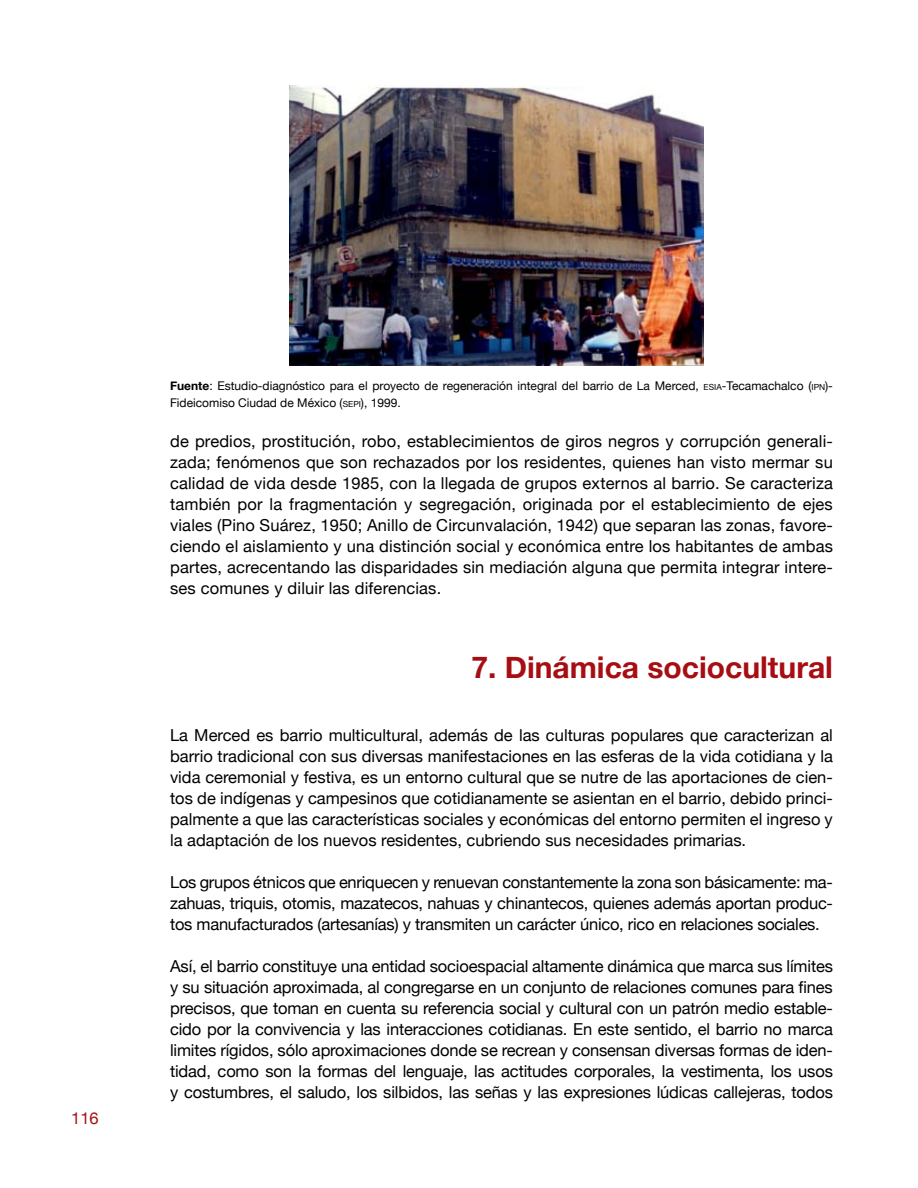
<style>
.page{position:relative;width:918px;height:1188px;background:#fff}
.page>*{position:absolute;margin:0;border:0;box-sizing:border-box;transform-origin:0 0}
.t1{font:700 30px "Helvetica Neue";color:#a70e13}
.t2{font:16.5px/21px "Helvetica Neue";letter-spacing:-.01em;color:#000;text-align:justify}
.t3{font:16.5px "Helvetica Neue";color:#a70e13}
.t4{font:12px/16.5px "Helvetica Neue";color:#000}
.s1{font-weight:700}
.s2{font-size:8.4px}
</style>
<div class="page">
<img style="left:289px;top:85px;width:414px;height:281px">
<p class="t3" style="left:71px;top:1109px;width:29px">116</p>
<p class="t4" style="left:170px;top:378px;width:664px"><span class="s1">Fuente</span>: Estudio-diagnóstico para el proyecto de regeneración integral del barrio de La Merced, <span class="s2">ESIA</span>-Tecamachalco (<span class="s2">IPN</span>)-<br>Fideicomiso Ciudad de México (<span class="s2">SEPI</span>), 1999.</p>
<p class="t2" style="left:170px;top:431px;width:664px">de predios, prostitución, robo, establecimientos de giros negros y corrupción generali&shy;zada; fenómenos que son rechazados por los residentes, quienes han visto mermar su calidad de vida desde 1985, con la llegada de grupos externos al barrio. Se caracteriza también por la fragmentación y segregación, originada por el establecimiento de ejes viales (Pino Suárez, 1950; Anillo de Circunvalación, 1942) que separan las zonas, favore&shy;ciendo el aislamiento y una distinción social y económica entre los habitantes de ambas partes, acrecentando las disparidades sin mediación alguna que permita integrar intere&shy;ses comunes y diluir las diferencias.</p>
<h1 class="t1" style="left:471px;top:649px;width:363px">7. Dinámica sociocultural</h1>
<p class="t2" style="left:170px;top:725px;width:664px">La Merced es barrio multicultural, además de las culturas populares que caracterizan al barrio tradicional con sus diversas manifestaciones en las esferas de la vida cotidiana y la vida ceremonial y festiva, es un entorno cultural que se nutre de las aportaciones de cien&shy;tos de indígenas y campesinos que cotidianamente se asientan en el barrio, debido princi&shy;palmente a que las características sociales y económicas del entorno permiten el ingreso y la adaptación de los nuevos residentes, cubriendo sus necesidades primarias.</p>
<p class="t2" style="left:170px;top:872px;width:664px">Los grupos étnicos que enriquecen y renuevan constantemente la zona son básicamente: ma&shy;zahuas, triquis, otomis, mazatecos, nahuas y chinantecos, quienes además aportan produc&shy;tos manufacturados (artesanías) y transmiten un carácter único, rico en relaciones sociales.</p>
<p class="t2" style="left:170px;top:956px;width:664px">Así, el barrio constituye una entidad socioespacial altamente dinámica que marca sus límites y su situación aproximada, al congregarse en un conjunto de relaciones comunes para fines precisos, que toman en cuenta su referencia social y cultural con un patrón medio estable&shy;cido por la convivencia y las interacciones cotidianas. En este sentido, el barrio no marca limites rígidos, sólo aproximaciones donde se recrean y consensan diversas formas de iden&shy;tidad, como son la formas del lenguaje, las actitudes corporales, la vestimenta, los usos y costumbres, el saludo, los silbidos, las señas y las expresiones lúdicas callejeras, todos</p>
</div>
